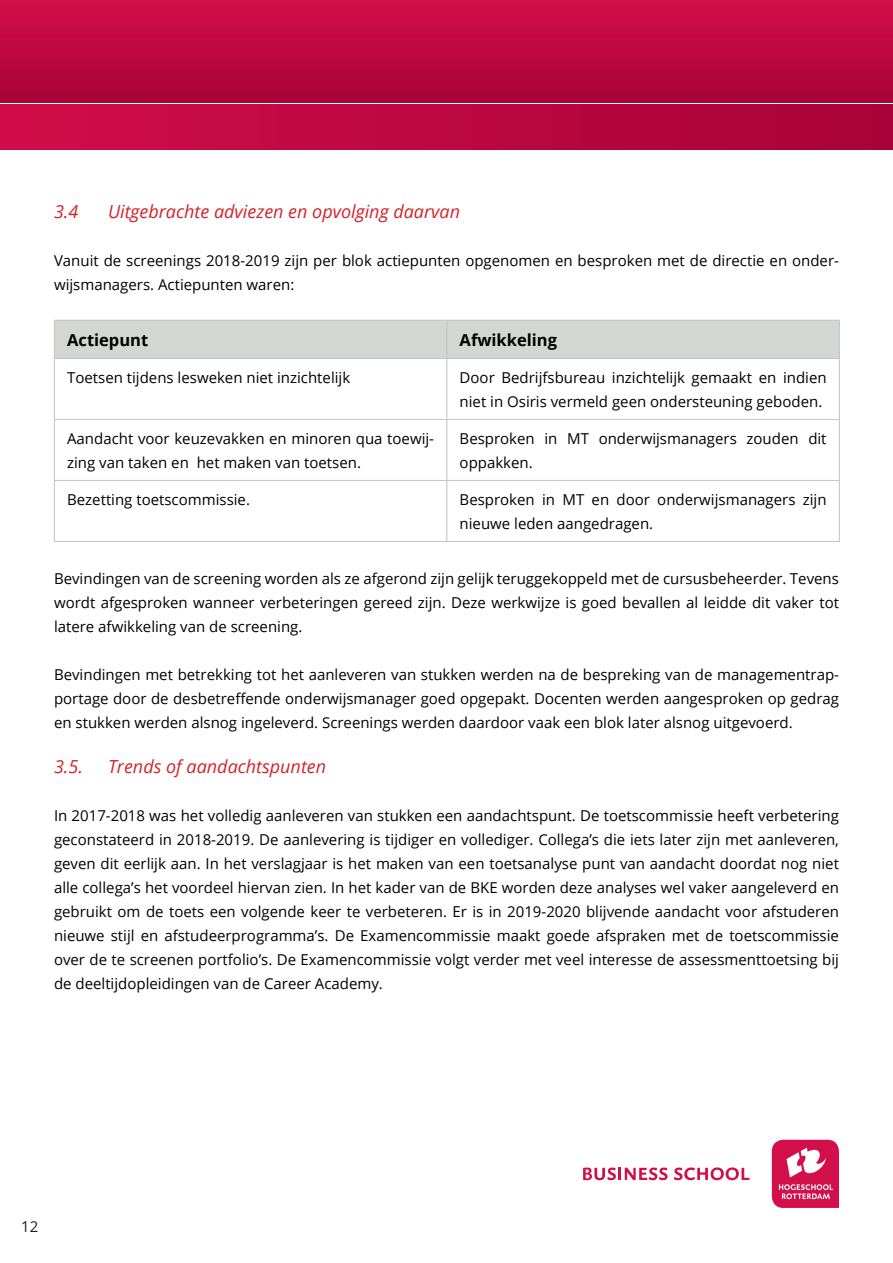
<style>
.page{position:relative;width:893px;height:1263px;background:#fff}
.page>*{position:absolute;margin:0;border:0;box-sizing:border-box;transform-origin:0 0}
.t1{font:italic 18px "Open Sans";color:#d1232a}
.t2{font:700 16.5px "Open Sans";color:#000}
.t3{font:15px/24px "Open Sans";color:#000}
.t4{font:15px "Open Sans";color:#231f20}
</style>
<div class="page">
<div style="left:0;top:0;width:893px;height:102px;background:linear-gradient(to bottom,#d20e4b,#a80239)"></div>
<div style="left:0;top:104px;width:893px;height:46px;background:linear-gradient(to right,#d00d4a,#a70239)"></div>
<svg style="left:583px;top:1167px;width:85px;height:13px"></svg>
<svg style="left:674px;top:1167px;width:75px;height:13px"></svg>
<svg style="left:772px;top:1140px;width:67px;height:68px;background:#db3f6f"></svg>
<svg style="left:892px;top:0;width:1px;height:102px"></svg>
<hr style="left:892px;top:104px;width:1px;height:46px;background:#a70239">
<div style="left:55px;top:321px;width:784px;height:37px;background:#d4d6d4"></div>
<hr style="left:54px;top:320px;width:393px;height:1px;background:#c1c3c2">
<hr style="left:54px;top:321px;width:1px;height:37px;background:#c1c3c2">
<hr style="left:447px;top:320px;width:393px;height:1px;background:#c1c3c2">
<hr style="left:446px;top:321px;width:1px;height:37px;background:#c1c3c2">
<hr style="left:839px;top:321px;width:1px;height:37px;background:#c1c3c2">
<hr style="left:54px;top:358px;width:393px;height:1px;background:#c1c3c2">
<hr style="left:54px;top:359px;width:1px;height:60px;background:#c1c3c2">
<hr style="left:447px;top:358px;width:393px;height:1px;background:#c1c3c2">
<hr style="left:446px;top:359px;width:1px;height:60px;background:#c1c3c2">
<hr style="left:839px;top:359px;width:1px;height:60px;background:#c1c3c2">
<hr style="left:54px;top:419px;width:393px;height:1px;background:#c1c3c2">
<hr style="left:54px;top:420px;width:1px;height:60px;background:#c1c3c2">
<hr style="left:447px;top:419px;width:393px;height:1px;background:#c1c3c2">
<hr style="left:446px;top:420px;width:1px;height:60px;background:#c1c3c2">
<hr style="left:839px;top:420px;width:1px;height:60px;background:#c1c3c2">
<hr style="left:54px;top:480px;width:393px;height:1px;background:#c1c3c2">
<hr style="left:54px;top:481px;width:1px;height:60px;background:#c1c3c2">
<hr style="left:447px;top:480px;width:393px;height:1px;background:#c1c3c2">
<hr style="left:446px;top:481px;width:1px;height:60px;background:#c1c3c2">
<hr style="left:839px;top:481px;width:1px;height:60px;background:#c1c3c2">
<hr style="left:54px;top:541px;width:393px;height:1px;background:#c1c3c2">
<hr style="left:447px;top:541px;width:393px;height:1px;background:#c1c3c2">
<p class="t1" style="left:54px;top:199px;width:26px">3.4</p>
<p class="t1" style="left:108px;top:199px;width:354px">Uitgebrachte adviezen en opvolging daarvan</p>
<p class="t3" style="left:54px;top:248px;width:786px">Vanuit de screenings 2018-2019 zijn per blok actiepunten opgenomen en besproken met de directie en onder&shy;wijsmanagers. Actiepunten waren:</p>
<p class="t2" style="left:67px;top:328px;width:83px">Actiepunt</p>
<p class="t2" style="left:460px;top:328px;width:99px">Afwikkeling</p>
<p class="t3" style="left:67px;top:365px;width:285px">Toetsen tijdens lesweken niet inzichtelijk</p>
<p class="t3" style="left:460px;top:365px;width:368px">Door Bedrijfsbureau inzichtelijk gemaakt en indien niet in Osiris vermeld geen ondersteuning geboden.</p>
<p class="t3" style="left:67px;top:426px;width:368px">Aandacht voor keuzevakken en minoren qua toewij&shy;zing van taken en het maken van toetsen.</p>
<p class="t3" style="left:460px;top:426px;width:368px">Besproken in MT onderwijsmanagers zouden dit oppakken.</p>
<p class="t3" style="left:67px;top:487px;width:184px">Bezetting toetscommissie.</p>
<p class="t3" style="left:460px;top:487px;width:368px">Besproken in MT en door onderwijsmanagers zijn nieuwe leden aangedragen.</p>
<p class="t3" style="left:54px;top:566px;width:786px;text-align:justify">Bevindingen van de screening worden als ze afgerond zijn gelijk teruggekoppeld met de cursusbeheerder. Tevens wordt afgesproken wanneer verbeteringen gereed zijn. Deze werkwijze is goed bevallen al leidde dit vaker tot latere afwikkeling van de screening.</p>
<p class="t3" style="left:54px;top:662px;width:786px;text-align:justify">Bevindingen met betrekking tot het aanleveren van stukken werden na de bespreking van de managementrap&shy;portage door de desbetreffende onderwijsmanager goed opgepakt. Docenten werden aangesproken op gedrag en stukken werden alsnog ingeleverd. Screenings werden daardoor vaak een blok later alsnog uitgevoerd.</p>
<p class="t1" style="left:54px;top:754px;width:30px">3.5.</p>
<p class="t1" style="left:108px;top:754px;width:220px">Trends of aandachtspunten</p>
<p class="t3" style="left:54px;top:803px;width:786px;text-align:justify">In 2017-2018 was het volledig aanleveren van stukken een aandachtspunt. De toetscommissie heeft verbetering geconstateerd in 2018-2019. De aanlevering is tijdiger en vollediger. Collega’s die iets later zijn met aanleveren, geven dit eerlijk aan. In het verslagjaar is het maken van een toetsanalyse punt van aandacht doordat nog niet alle collega’s het voordeel hiervan zien. In het kader van de BKE worden deze analyses wel vaker aangeleverd en gebruikt om de toets een volgende keer te verbeteren. Er is in 2019-2020 blijvende aandacht voor afstuderen nieuwe stijl en afstudeerprogramma’s. De Examencommissie maakt goede afspraken met de toetscommissie over de te screenen portfolio’s. De Examencommissie volgt verder met veel interesse de assessmenttoetsing bij de deeltijdopleidingen van de Career Academy.</p>
<p class="t4" style="left:21px;top:1216px;width:19px">12</p>
</div>
